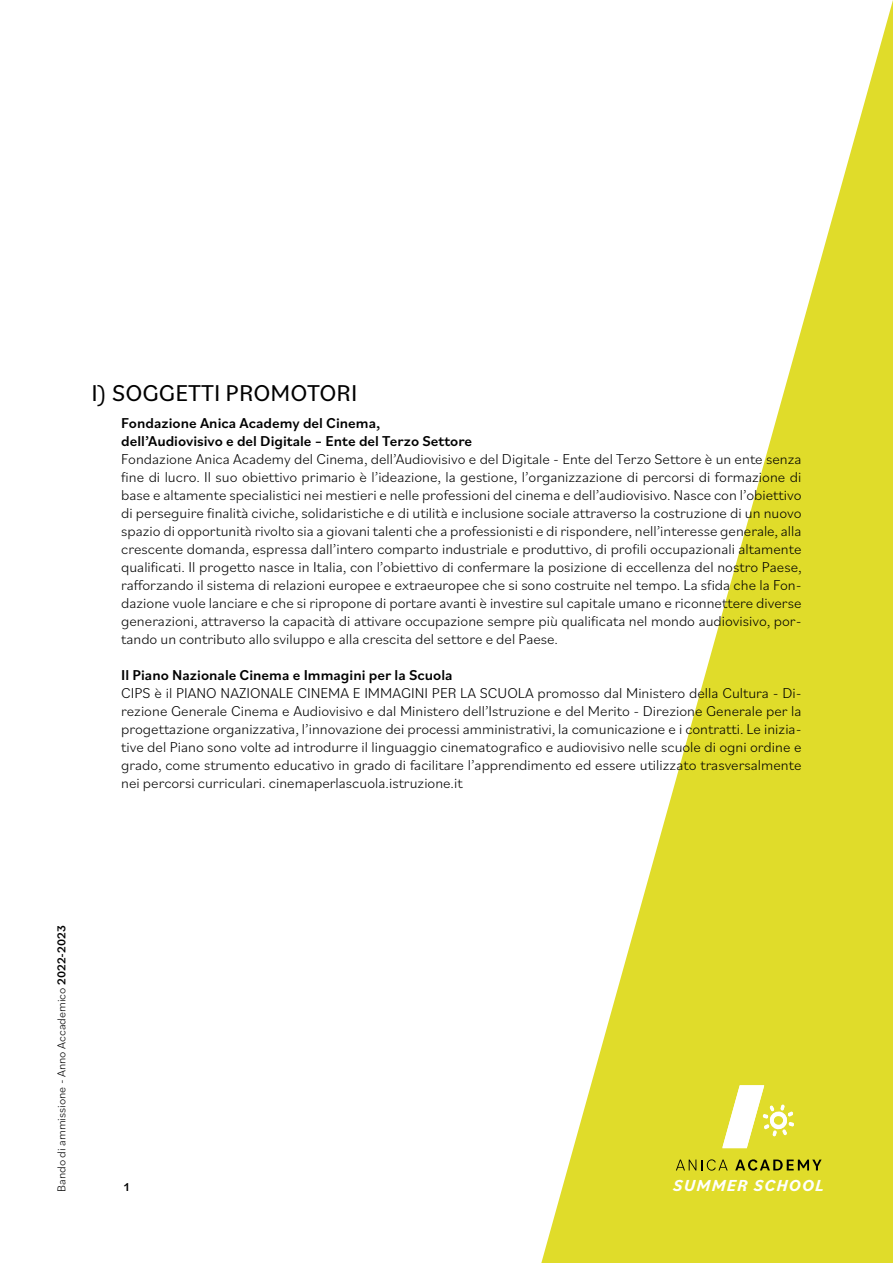
<style>
.page{position:relative;width:893px;height:1263px;background:#fff}
.page>*{position:absolute;margin:0;border:0;box-sizing:border-box;transform-origin:0 0}
.t1{font:24px "Bilo";color:#000}
.t2{font:italic 700 16.8px "Bilo";letter-spacing:.07em;color:#fff}
.t3{font:300 15px/18px "Bilo";color:#000;text-align:justify}
.t4{font:500 15px/18px "Bilo";color:#000}
.t5{font:300 12px "Bilo";color:#000}
.t6{font:500 12px "Bilo";color:#000}
.s1{font-weight:500}
</style>
<div class="page">
<svg style="left:541px;top:0;width:352px;height:1263px"></svg>
<svg style="left:722px;top:1085px;width:73px;height:63px"></svg>
<svg style="left:676px;top:1159px;width:52px;height:11px"></svg>
<svg style="left:735px;top:1159px;width:87px;height:11px"></svg>
<h1 class="t1" style="left:91px;top:376px;width:267px">I) SOGGETTI PROMOTORI</h1>
<p class="t4" style="left:121px;top:413px;width:353px">Fondazione Anica Academy del Cinema, dell’Audiovisivo e del Digitale – Ente del Terzo Settore</p>
<p class="t3" style="left:121px;top:449px;width:682px">Fondazione Anica Academy del Cinema, dell’Audiovisivo e del Digitale - Ente del Terzo Settore è un ente senza fine di lucro. Il suo obiettivo primario è l’ideazione, la gestione, l’organizzazione di percorsi di formazione di base e altamente specialistici nei mestieri e nelle professioni del cinema e dell’audiovisivo. Nasce con l’obiettivo di perseguire finalità civiche, solidaristiche e di utilità e inclusione sociale attraverso la costruzione di un nuovo spazio di opportunità rivolto sia a giovani talenti che a professionisti e di rispondere, nell’interesse generale, alla crescente domanda, espressa dall’intero comparto industriale e produttivo, di profili occupazionali altamente qualificati. Il progetto nasce in Italia, con l’obiettivo di confermare la posizione di eccellenza del nostro Paese, rafforzando il sistema di relazioni europee e extraeuropee che si sono costruite nel tempo. La sfida che la Fon&shy;dazione vuole lanciare e che si ripropone di portare avanti è investire sul capitale umano e riconnettere diverse generazioni, attraverso la capacità di attivare occupazione sempre più qualificata nel mondo audiovisivo, por&shy;tando un contributo allo sviluppo e alla crescita del settore e del Paese.</p>
<p class="t4" style="left:121px;top:665px;width:333px">Il Piano Nazionale Cinema e Immagini per la Scuola</p>
<p class="t3" style="left:121px;top:683px;width:682px">CIPS è il PIANO NAZIONALE CINEMA E IMMAGINI PER LA SCUOLA promosso dal Ministero della Cultura - Di&shy;rezione Generale Cinema e Audiovisivo e dal Ministero dell’Istruzione e del Merito - Direzione Generale per la progettazione organizzativa, l’innovazione dei processi amministrativi, la comunicazione e i contratti. Le inizia&shy;tive del Piano sono volte ad introdurre il linguaggio cinematografico e audiovisivo nelle scuole di ogni ordine e grado, come strumento educativo in grado di facilitare l’apprendimento ed essere utilizzato trasversalmente nei percorsi curriculari. cinemaperlascuola.istruzione.it</p>
<p class="t5" style="left:53px;top:1192px;width:268px;rotate:-90deg">Bando di ammissione - Anno Accademico <span class="s1">2022-2023</span></p>
<p class="t6" style="left:124px;top:1179px;width:7px">1</p>
<p class="t2" style="left:673px;top:1174px;width:152px">SUMMER SCHOOL</p>
</div>
